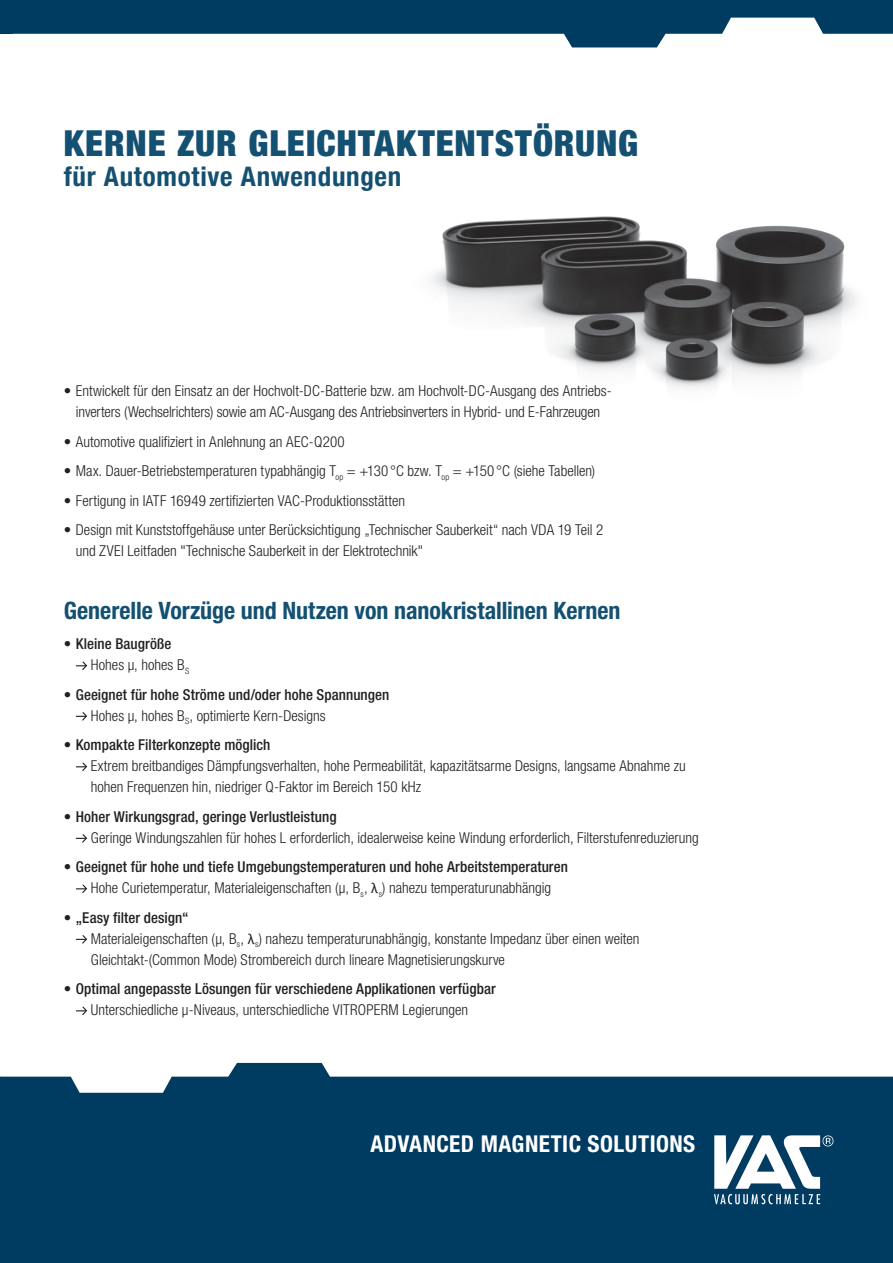
<style>
.page{position:relative;width:893px;height:1263px;background:#fff}
.page>*{position:absolute;margin:0;border:0;box-sizing:border-box;transform-origin:0 0}
.t1{font:900 condensed 36px "Helvetica Neue LT Pro";letter-spacing:.025em;color:#135071}
.t2{font:700 condensed 27px "Helvetica Neue LT Pro";letter-spacing:.025em;color:#135071}
.t3{font:700 condensed 24px "Helvetica Neue LT Pro";letter-spacing:-.005em;color:#135071}
.t4{font:700 condensed 23.25px "Helvetica Neue LT Pro";letter-spacing:.02em;color:#fff}
.t5{font:300 condensed 15px/21px "Helvetica Neue LT Pro";color:#231f20}
.t6{font:500 condensed 15px/21px "Helvetica Neue LT Pro";letter-spacing:.005em;color:#231f20}
.s1{font-weight:500}
.s2{font-weight:300}
.s3{font-family:"Calibri";font-weight:400;font-stretch:normal}
</style>
<div class="page">
<svg style="left:0;top:0;width:893px;height:47px"></svg>
<svg style="left:0;top:1063px;width:893px;height:200px;background:#12496d"></svg>
<svg style="left:714px;top:1135px;width:141px;height:70px"></svg>
<img style="left:431px;top:216px;width:426px;height:172px">
<svg style="left:76px;top:661px;width:12px;height:9px"></svg>
<svg style="left:76px;top:712px;width:12px;height:9px"></svg>
<svg style="left:76px;top:762px;width:12px;height:9px"></svg>
<svg style="left:76px;top:834px;width:12px;height:9px"></svg>
<svg style="left:76px;top:884px;width:12px;height:10px"></svg>
<svg style="left:76px;top:935px;width:12px;height:9px"></svg>
<svg style="left:76px;top:1006px;width:12px;height:10px"></svg>
<h1 class="t1" style="left:64px;top:121px;width:576px">KERNE ZUR GLEICHTAKTENTSTÖRUNG</h1>
<h2 class="t2" style="left:64px;top:160px;width:339px">für Automotive Anwendungen</h2>
<p class="t5" style="left:64px;top:380px;width:549px;text-align:center">• Entwickelt für den Einsatz an der Hochvolt-DC-Batterie bzw. am Hochvolt-DC-Ausgang des Antriebs&shy;inverters (Wechselrichters) sowie am AC-Ausgang des Antriebsinverters in Hybrid- und E-Fahrzeugen</p>
<p class="t5" style="left:64px;top:431px;width:282px">• Automotive qualifiziert in Anlehnung an AEC-Q200</p>
<p class="t5" style="left:64px;top:460px;width:533px">• Max. Dauer-Betriebstemperaturen typabhängig T<sub>op</sub> = +130 °C bzw. T<sub>op</sub> = +150 °C (siehe Tabellen)</p>
<p class="t5" style="left:64px;top:490px;width:343px">• Fertigung in IATF 16949 zertifizierten VAC-Produktionsstätten</p>
<p class="t5" style="left:76px;top:519px;width:529px;text-indent:-12px">• Design mit Kunststoffgehäuse unter Berücksichtigung „Technischer Sauberkeit“ nach VDA 19 Teil 2 und ZVEI Leitfaden "Technische Sauberkeit in der Elektrotechnik"</p>
<h3 class="t3" style="left:64px;top:596px;width:558px">Generelle Vorzüge und Nutzen von nanokristallinen Kernen</h3>
<p class="t5" style="left:91px;top:633px;width:100px;text-indent:-27px">• <span class="s1">Kleine Baugröße<br></span>Hohes µ, hohes B<sub>S</sub></p>
<p class="t6" style="left:91px;top:684px;width:300px;text-indent:-27px"><span class="s2">•</span> Geeignet für hohe Ströme und/oder hohe Spannungen<br><span class="s2">Hohes µ, hohes B</span><sub>S</sub><span class="s2">, optimierte Kern-Designs</span></p>
<p class="t5" style="left:91px;top:734px;width:596px;text-indent:-27px">• <span class="s1">Kompakte Filterkonzepte möglich<br></span>Extrem breitbandiges Dämpfungsverhalten, hohe Permeabilität, kapazitätsarme Designs, langsame Abnahme zu hohen Frequenzen hin, niedriger Q-Faktor im Bereich 150 kHz</p>
<p class="t5" style="left:91px;top:806px;width:609px;text-indent:-27px">• <span class="s1">Hoher Wirkungsgrad, geringe Verlustleistung<br></span>Geringe Windungszahlen für hohes L erforderlich, idealerweise keine Windung erforderlich, Filterstufenreduzierung</p>
<p class="t5" style="left:91px;top:856px;width:479px;text-indent:-27px">• <span class="s1">Geeignet für hohe und tiefe Umgebungstemperaturen und hohe Arbeitstemperaturen<br></span>Hohe Curietemperatur, Materialeigenschaften (µ, B<sub>s</sub>, <span class="s3">λ</span><sub>s</sub>) nahezu temperaturunabhängig</p>
<p class="t5" style="left:91px;top:907px;width:550px;text-indent:-27px">• <span class="s1">„Easy filter design“<br></span>Materialeigenschaften (µ, B<sub>s</sub>, <span class="s3">λ</span><sub>s</sub>) nahezu temperaturunabhängig, konstante Impedanz über einen weiten<br>Gleichtakt-(Common Mode) Strombereich durch lineare Magnetisierungskurve</p>
<p class="t5" style="left:64px;top:978px;width:434px;text-align:center">• <span class="s1">Optimal angepasste Lösungen für verschiedene Applikationen verfügbar<br></span>Unterschiedliche µ-Niveaus, unterschiedliche VITROPERM Legierungen</p>
<h3 class="t4" style="left:370px;top:1130px;width:326px">ADVANCED MAGNETIC SOLUTIONS</h3>
<h3 class="t4" style="left:274px;top:1131px;width:444px">DER FORTSCHRITT BEGINNT BEIM WERKSTOFF</h3>
</div>
